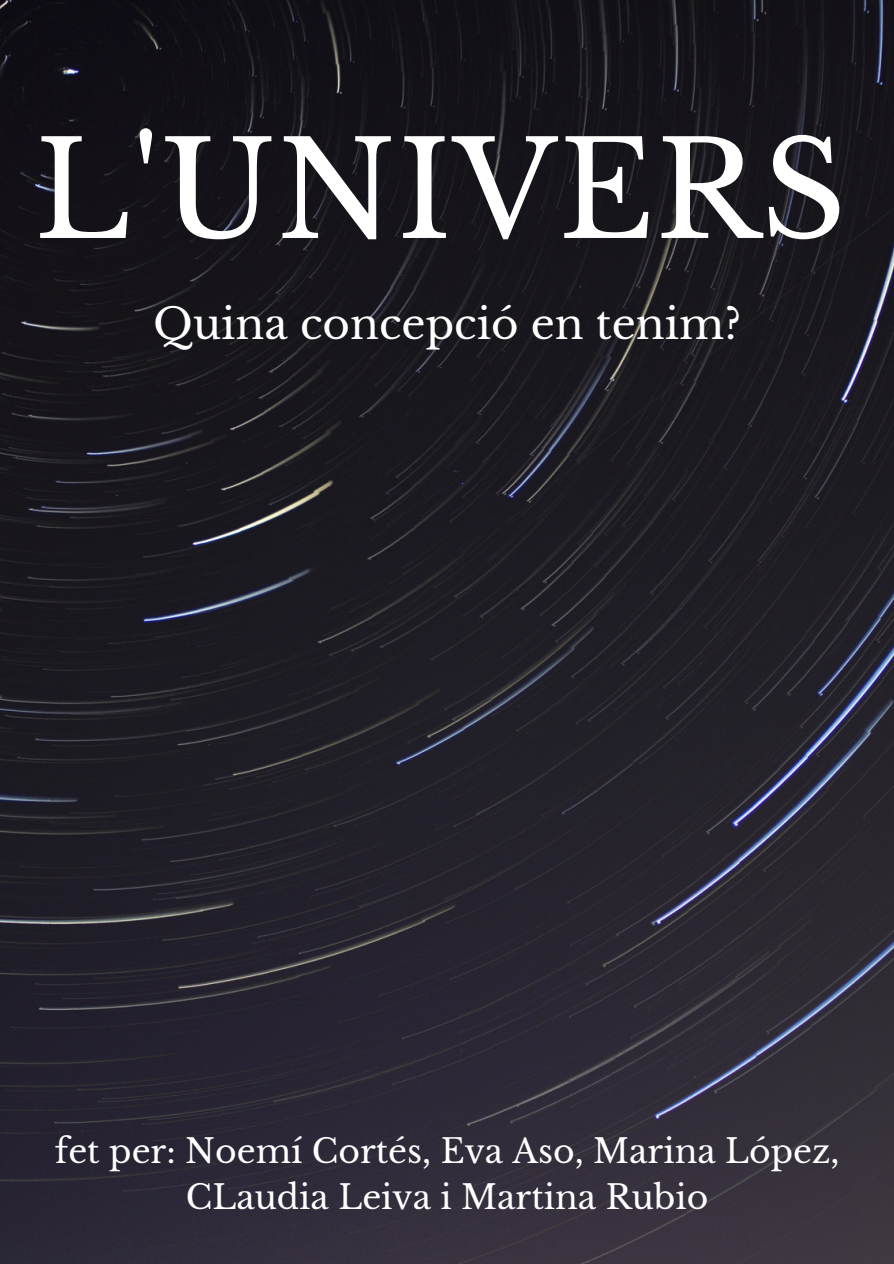
<style>
.page{position:relative;width:894px;height:1264px;background:#fff}
.page>*{position:absolute;margin:0;border:0;box-sizing:border-box;transform-origin:0 0}
.t1{font:132.15px "Libre Baskerville";letter-spacing:.01em;color:#fff}
.t2{font:42px "Libre Baskerville";color:#fff}
.t3{font:33px/46.2px "Libre Baskerville";color:#fff;text-align:center}
</style>
<div class="page">
<img style="left:0;top:0;width:893px;height:1263px">
<h1 class="t1" style="left:34px;top:110px;width:813px">L'UNIVERS</h1>
<p class="t2" style="left:153px;top:298px;width:589px">Quina concepció en tenim?</p>
<p class="t3" style="left:55px;top:1128px;width:786px">fet per: Noemí Cortés, Eva Aso, Marina López,<br>CLaudia Leiva i Martina Rubio</p>
</div>
